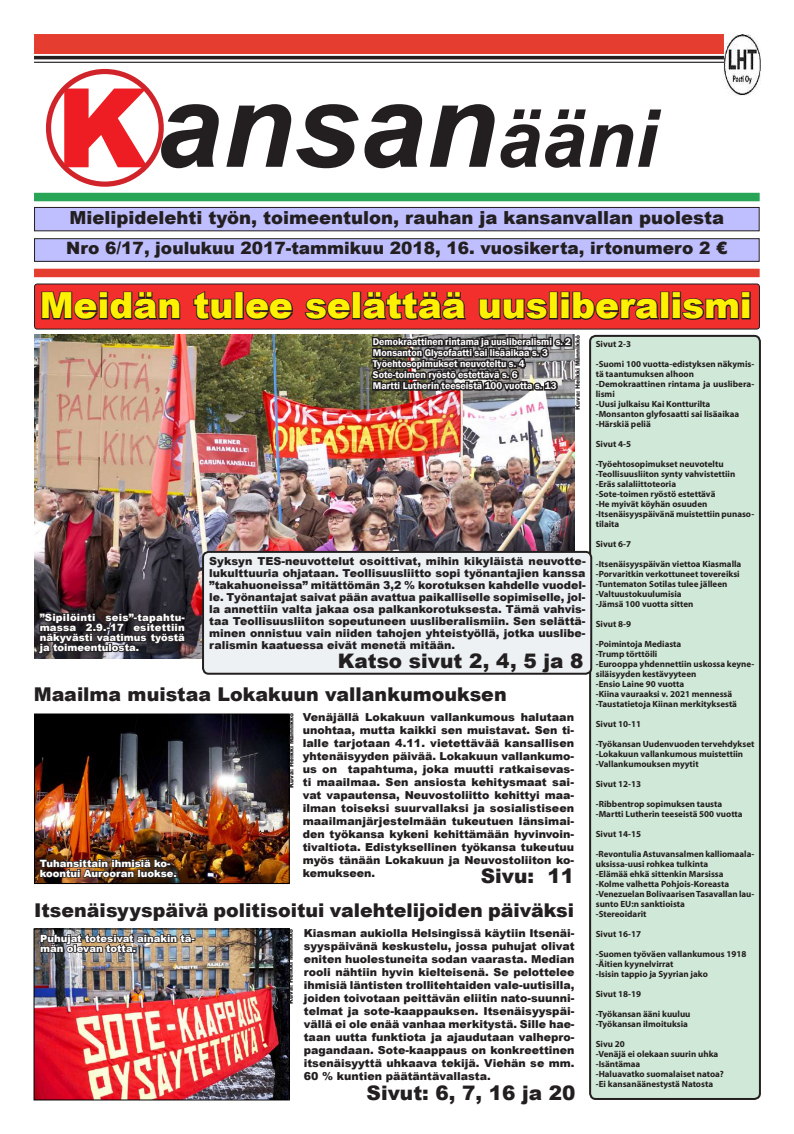
<style>
.page{position:relative;width:794px;height:1134px;background:#fff}
.page>*{position:absolute;margin:0;border:0;box-sizing:border-box;transform-origin:0 0}
.t1{font:italic 700 118px "Arial";color:#231f20}
.t2{font:900 36px "Arial";letter-spacing:-.005em;color:#fff101}
.t3{font:900 20px "Arial";color:#231f20}
.t4{font:900 19px "Arial";color:#231f20}
.t5{font:900 18px "Arial";color:#231f20}
.t6{font:900 17px "Arial";color:#231f20}
.t7{font:900 11px/13px "Arial";color:#231f20;text-align:justify}
.t8{font:900 10px/10px "Arial";color:#fff}
.t9{font:600 10px/11px "Franklin Gothic";color:#fff}
.t10{font:700 9px/10px "Myriad Pro";color:#231f20}
.t11{font:900 6px "Arial";color:#231f20}
.s1{font-weight:900;font-style:normal;font-size:110px;color:#ee1d23}
.s2{font-size:80px}
</style>
<div class="page">
<img style="left:724px;top:35px;width:37px;height:60px">
<img style="left:34px;top:335px;width:540px;height:324px">
<div style="left:35px;top:284px;width:724px;height:45px;background:#f22f2d;border-radius:3px"></div>
<div style="left:34px;top:283px;width:726px;height:47px;border:1px solid #231f20;border-radius:3px"></div>
<div style="left:590px;top:336px;width:170px;height:763px;background:#d0e8d7;border-radius:6px"></div>
<div style="left:589px;top:335px;width:172px;height:765px;border:2px solid #231f20;border-radius:6px"></div>
<div style="left:203px;top:552px;width:388px;height:122px;background:#edf1f4;border-radius:6px"></div>
<div style="left:202px;top:551px;width:390px;height:124px;border:2px solid #231f20;border-radius:6px"></div>
<img style="left:369px;top:329px;width:205px;height:76px">
<svg style="left:37px;top:611px;width:151px;height:44px;background:#2a2629"></svg>
<svg style="left:40px;top:283px;width:141px;height:37px"></svg>
<svg style="left:193px;top:291px;width:40px;height:29px"></svg>
<div style="left:235px;top:292px;width:9px;height:27px;border:2px solid #231f20"></div>
<svg style="left:245px;top:298px;width:48px;height:22px"></svg>
<svg style="left:304px;top:298px;width:47px;height:22px"></svg>
<div style="left:352px;top:292px;width:9px;height:27px;border:2px solid #231f20"></div>
<svg style="left:361px;top:291px;width:105px;height:29px"></svg>
<svg style="left:478px;top:298px;width:70px;height:22px"></svg>
<div style="left:549px;top:292px;width:9px;height:27px;border:2px solid #231f20"></div>
<svg style="left:560px;top:291px;width:101px;height:29px"></svg>
<div style="left:660px;top:292px;width:9px;height:27px;border:2px solid #231f20"></div>
<svg style="left:671px;top:291px;width:80px;height:29px"></svg>
<img style="left:36px;top:930px;width:252px;height:168px">
<div style="left:34px;top:928px;width:256px;height:172px;border:1px solid #000"></div>
<img style="left:39px;top:932px;width:156px;height:23px">
<img style="left:36px;top:715px;width:252px;height:167px">
<div style="left:34px;top:713px;width:256px;height:171px;border:1px solid #000"></div>
<img style="left:38px;top:857px;width:139px;height:22px">
<div style="left:34px;top:269px;width:725px;height:8px;background:#e53e30"></div>
<hr style="left:34px;top:56px;width:690px;height:3px;background:#231f20">
<hr style="left:34px;top:62px;width:690px;height:1px;background:#231f20">
<div style="left:34px;top:34px;width:690px;height:20px;background:#e53e30"></div>
<div style="left:35px;top:207px;width:724px;height:24px;background:#bfbfff"></div>
<div style="left:34px;top:207px;width:725px;height:24px;border:1px solid #231f20"></div>
<div style="left:35px;top:239px;width:724px;height:22px;background:#bfbfff"></div>
<div style="left:34px;top:238px;width:725px;height:24px;border:1px solid #231f20"></div>
<div style="left:34px;top:193px;width:725px;height:8px;background:#28a456"></div>
<div style="left:46px;top:69px;width:118px;height:118px;border:5px solid #d1232a;border-radius:50%"></div>
<h1 class="t1" style="left:56px;top:47px;width:602px"><span class="s1">K</span> ansan<span class="s2">ääni</span></h1>
<h3 class="t5" style="left:69px;top:205px;width:656px">Mielipidelehti työn, toimeentulon, rauhan ja kansanvallan puolesta</h3>
<h3 class="t6" style="left:66px;top:236px;width:662px">Nro 6/17, joulukuu 2017-tammikuu 2018, 16. vuosikerta, irtonumero 2 €</h3>
<h2 class="t2" style="left:40px;top:279px;width:714px">Meidän tulee selättää uusliberalismi</h2>
<p class="t11" style="left:573px;top:410px;width:76px;rotate:-90deg">Kuva: Heikki Männikkö</p>
<p class="t9" style="left:373px;top:336px;width:199px">Demokraattinen rintama ja uusliberalismi s. 2<br>Monsanton Glysofaatti sai lisäaikaa s. 3<br>Työehtosopimukset neuvoteltu s. 4<br>Sote-toimen ryöstö estettävä s. 6<br>Martti Lutherin teeseistä 100 vuotta s. 13</p>
<p class="t8" style="left:40px;top:612px;width:147px;text-align:justify">”Sipilöinti seis”-tapahtu&shy;massa 2.9.-17 esitettiin näkyvästi vaatimus työstä ja toimeentulosta.</p>
<p class="t7" style="left:209px;top:554px;width:378px;line-height:12px">Syksyn TES-neuvottelut osoittivat, mihin kikyläistä neuvotte&shy;lukulttuuria ohjataan. Teollisuusliitto sopi työnantajien kanssa ”takahuoneissa” mitättömän 3,2 % korotuksen kahdelle vuodel&shy;le. Työnantajat saivat pään avattua paikalliselle sopimiselle, jol&shy;la annettiin valta jakaa osa palkankorotuksesta. Tämä vahvis&shy;taa Teollisuusliiton sopeutuneen uusliberalismiin. Sen selättä&shy;minen onnistuu vain niiden tahojen yhteistyöllä, jotka uuslibe&shy;ralismin kaatuessa eivät menetä mitään.</p>
<h3 class="t3" style="left:338px;top:646px;width:247px">Katso sivut 2, 4, 5 ja 8</h3>
<h3 class="t4" style="left:34px;top:681px;width:474px">Maailma muistaa Lokakuun vallankumouksen</h3>
<p class="t8" style="left:40px;top:858px;width:139px">Tuhansittain ihmisiä ko&shy;koontui Aurooran luokse.</p>
<p class="t11" style="left:287px;top:788px;width:76px;rotate:-90deg">Kuva: Heikki Männikkö</p>
<p class="t7" style="left:303px;top:710px;width:273px">Venäjällä Lokakuun vallankumous halutaan unohtaa, mutta kaikki sen muistavat. Sen ti&shy;lalle tarjotaan 4.11. vietettävää kansallisen yhtenäisyyden päivää. Lokakuun vallankumo&shy;us on tapahtuma, joka muutti ratkaisevas&shy;ti maailmaa. Sen ansiosta kehitysmaat sai&shy;vat vapautensa, Neuvostoliitto kehittyi maa&shy;ilman toiseksi suurvallaksi ja sosialistiseen maailmanjärjestelmään tukeutuen länsimai&shy;den työkansa kykeni kehittämään hyvinvoin&shy;tivaltiota. Edistyksellinen työkansa tukeutuu myös tänään Lokakuun ja Neuvostoliiton ko&shy;kemukseen.</p>
<h3 class="t3" style="left:481px;top:861px;width:95px">Sivu: 11</h3>
<h3 class="t4" style="left:34px;top:897px;width:541px">Itsenäisyyspäivä politisoitui valehtelijoiden päiväksi</h3>
<p class="t8" style="left:40px;top:933px;width:156px">Puhujat totesivat ainakin tä&shy;män olevan totta.</p>
<p class="t11" style="left:286px;top:1004px;width:76px;rotate:-90deg">Kuva: Heikki Männikkö</p>
<p class="t7" style="left:304px;top:926px;width:272px">Kiasman aukiolla Helsingissä käytiin Itsenäi&shy;syyspäivänä keskustelu, jossa puhujat olivat eniten huolestuneita sodan vaarasta. Median rooli nähtiin hyvin kielteisenä. Se pelottelee ihmisiä läntisten trollitehtaiden vale-uutisilla, joiden toivotaan peittävän eliitin nato-suunni&shy;telmat ja sote-kaappauksen. Itsenäisyyspäi&shy;vällä ei ole enää vanhaa merkitystä. Sille hae&shy;taan uutta funktiota ja ajaudutaan valhepro&shy;pagandaan. Sote-kaappaus on konkreettinen itsenäisyyttä uhkaava tekijä. Viehän se mm.<br>60 % kuntien päätäntävallasta.</p>
<h3 class="t3" style="left:367px;top:1078px;width:210px">Sivut: 6, 7, 16 ja 20</h3>
<p class="t10" style="left:596px;top:339px;width:37px">Sivut 2-3</p>
<p class="t10" style="left:596px;top:359px;width:160px">-Suomi 100 vuotta-edistyksen näkymis&shy;tä taantumuksen alhoon -Demokraattinen rintama ja uuslibera&shy;lismi<br>-Uusi julkaisu Kai Kontturilta -Monsanton glyfosaatti sai lisäaikaa -Härskiä peliä</p>
<p class="t10" style="left:596px;top:439px;width:37px">Sivut 4-5</p>
<p class="t10" style="left:596px;top:459px;width:160px">-Työehtosopimukset neuvoteltu -Teollisuusliiton synty vahvistettiin -Eräs salaliittoteoria<br>-Sote-toimen ryöstö estettävä<br>-He myivät köyhän osuuden -Itsenäisyyspäivänä muistettiin punaso&shy;tilaita</p>
<p class="t10" style="left:596px;top:539px;width:37px">Sivut 6-7</p>
<p class="t10" style="left:596px;top:559px;width:147px">-Itsenäisyyspäivän viettoa Kiasmalla -Porvaritkin verkottuneet tovereiksi -Tuntematon Sotilas tulee jälleen -Valtuustokuulumisia<br>-Jämsä 100 vuotta sitten</p>
<p class="t10" style="left:596px;top:619px;width:37px">Sivut 8-9</p>
<p class="t10" style="left:596px;top:639px;width:160px">-Poimintoja Mediasta<br>-Trump törttöili<br>-Eurooppa yhdennettiin uskossa keyne&shy;siläisyyden kestävyyteen<br>-Ensio Laine 90 vuotta<br>-Kiina vauraaksi v. 2021 mennessä -Taustatietoja Kiinan merkityksestä</p>
<p class="t10" style="left:596px;top:719px;width:47px">Sivut 10-11</p>
<p class="t10" style="left:596px;top:739px;width:160px">-Työkansan Uudenvuoden tervehdykset -Lokakuun vallankumous muistettiin -Vallankumouksen myytit</p>
<p class="t10" style="left:596px;top:779px;width:47px">Sivut 12-13</p>
<p class="t10" style="left:596px;top:799px;width:148px">-Ribbentrop sopimuksen tausta -Martti Lutherin teeseistä 500 vuotta</p>
<p class="t10" style="left:596px;top:829px;width:47px">Sivut 14-15</p>
<p class="t10" style="left:596px;top:849px;width:160px">-Revontulia Astuvansalmen kalliomaala&shy;uksissa-uusi rohkea tulkinta<br>-Elämää ehkä sittenkin Marsissa<br>-Kolme valhetta Pohjois-Koreasta -Venezuelan Bolivaarisen Tasavallan lau&shy;sunto EU:n sanktioista<br>-Stereoidarit</p>
<p class="t10" style="left:596px;top:929px;width:47px">Sivut 16-17</p>
<p class="t10" style="left:596px;top:949px;width:152px">-Suomen työväen vallankumous 1918 -Äitien kyynelvirrat<br>-Isisin tappio ja Syyrian jako</p>
<p class="t10" style="left:596px;top:989px;width:47px">Sivut 18-19</p>
<p class="t10" style="left:596px;top:1009px;width:96px">-Työkansan ääni kuuluu -Työkansan ilmoituksia</p>
<p class="t10" style="left:596px;top:1039px;width:130px">Sivu 20<br>-Venäjä ei olekaan suurin uhka -Isäntämaa<br>-Haluavatko suomalaiset natoa? -Ei kansanäänestystä Natosta</p>
</div>
